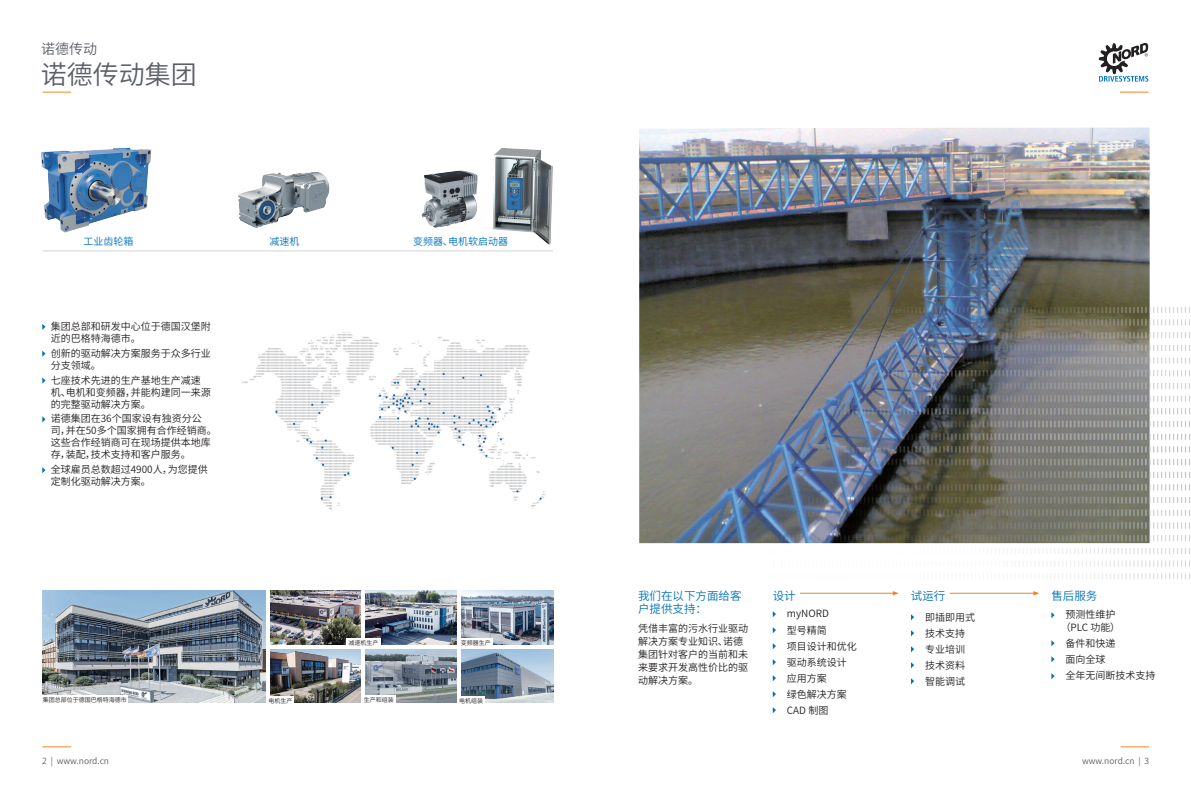
<style>
.page{position:relative;width:1191px;height:792px;background:#fff}
.page>*{position:absolute;margin:0;border:0;box-sizing:border-box;transform-origin:0 0}
.t1{font:26px "Source Han Sans CN";color:#5b5f66}
.t2{font:14px "Source Han Sans CN";color:#5b5f66}
.t3{font:11.5px/13.5px "Source Han Sans CN";color:#0072bc}
.t4{font:10px/12px "Source Han Sans CN";color:#231f20}
.Bildunterschift{font:10px "Source Han Sans CN";color:#0072bc}
.t5{font:8.5px "Source Han Sans CN";color:#5b5f66}
.Bildunterschift-2{font:6px "Source Han Sans CN";color:#231f20}
</style>
<div class="page">
<svg style="left:43px;top:746px;width:28px;height:1px"></svg>
<svg style="left:43px;top:92px;width:28px;height:1px"></svg>
<svg style="left:1120px;top:92px;width:28px;height:1px"></svg>
<svg style="left:1120px;top:746px;width:29px;height:1px"></svg>
<svg style="left:1098px;top:43px;width:50px;height:39px"></svg>
<img style="left:453px;top:148px;width:100px;height:103px">
<img style="left:41px;top:147px;width:111px;height:86px">
<img style="left:421px;top:168px;width:59px;height:63px">
<img style="left:238px;top:172px;width:92px;height:56px">
<img style="left:242px;top:332px;width:304px;height:179px">
<img style="left:43px;top:590px;width:223px;height:113px">
<img style="left:365px;top:590px;width:92px;height:55px">
<img style="left:270px;top:590px;width:91px;height:55px">
<img style="left:270px;top:649px;width:91px;height:54px">
<img style="left:461px;top:590px;width:92px;height:55px">
<img style="left:365px;top:649px;width:92px;height:54px">
<img style="left:461px;top:649px;width:92px;height:54px">
<img style="left:639px;top:128px;width:510px;height:415px">
<img style="left:766px;top:307px;width:424px;height:272px">
<hr style="left:800px;top:593px;width:94px;height:1px;background:#f58220">
<svg style="left:892px;top:591px;width:6px;height:4px"></svg>
<hr style="left:950px;top:593px;width:85px;height:1px;background:#f58220">
<svg style="left:1033px;top:591px;width:6px;height:4px"></svg>
<svg style="left:773px;top:611px;width:3px;height:6px"></svg>
<svg style="left:773px;top:627px;width:3px;height:6px"></svg>
<svg style="left:773px;top:643px;width:3px;height:6px"></svg>
<svg style="left:773px;top:659px;width:3px;height:6px"></svg>
<svg style="left:773px;top:675px;width:3px;height:6px"></svg>
<svg style="left:773px;top:691px;width:3px;height:6px"></svg>
<svg style="left:773px;top:707px;width:3px;height:6px"></svg>
<svg style="left:911px;top:614px;width:3px;height:6px"></svg>
<svg style="left:911px;top:630px;width:3px;height:6px"></svg>
<svg style="left:911px;top:646px;width:3px;height:6px"></svg>
<svg style="left:911px;top:662px;width:3px;height:6px"></svg>
<svg style="left:911px;top:678px;width:3px;height:6px"></svg>
<svg style="left:1051px;top:612px;width:3px;height:6px"></svg>
<svg style="left:1051px;top:640px;width:3px;height:6px"></svg>
<svg style="left:1051px;top:656px;width:3px;height:6px"></svg>
<svg style="left:1051px;top:673px;width:3px;height:6px"></svg>
<hr style="left:43px;top:251px;width:510px;height:1px;background:#d1d2d4">
<svg style="left:42px;top:324px;width:4px;height:6px"></svg>
<svg style="left:42px;top:351px;width:4px;height:6px"></svg>
<svg style="left:42px;top:378px;width:4px;height:6px"></svg>
<svg style="left:42px;top:416px;width:4px;height:6px"></svg>
<svg style="left:42px;top:467px;width:4px;height:6px"></svg>
<div style="left:42px;top:696px;width:86px;height:8px;background:#fff"></div>
<div style="left:268px;top:696px;width:26px;height:9px;background:#fff"></div>
<div style="left:364px;top:696px;width:32px;height:8px;background:#fff"></div>
<div style="left:458px;top:696px;width:26px;height:12px;background:#fff"></div>
<div style="left:459px;top:639px;width:34px;height:8px;background:#fff"></div>
<div style="left:346px;top:639px;width:34px;height:8px;background:#fff"></div>
<p class="t2" style="left:41px;top:41px;width:58px">诺德传动</p>
<h1 class="t1" style="left:43px;top:60px;width:313px">污水处理行业驱动解决方案</h1>
<p class="t1" style="left:41px;top:60px;width:158px">诺德传动集团</p>
<p class="Bildunterschift" style="left:84px;top:235px;width:51px">工业齿轮箱</p>
<p class="Bildunterschift" style="left:269px;top:235px;width:31px">减速机</p>
<p class="Bildunterschift" style="left:413px;top:235px;width:96px">变频器、电机软启动器</p>
<p class="t4" style="left:51px;top:320px;width:161px">集团总部和研发中心位于德国汉堡附近的巴格特海德市。</p>
<p class="t4" style="left:51px;top:347px;width:161px">创新的驱动解决方案服务于众多行业分支领域。</p>
<p class="t4" style="left:51px;top:374px;width:161px">七座技术先进的生产基地生产减速机、电机和变频器，并能构建同一来源的完整驱动解决方案。</p>
<p class="t4" style="left:51px;top:413px;width:168px">诺德集团在36个国家设有独资分公<br>司，并在50多个国家拥有合作经销商。这些合作经销商可在现场提供本地库存，装配，技术支持和客户服务。</p>
<p class="t4" style="left:51px;top:464px;width:158px">全球雇员总数超过4900人，为您提供定制化驱动解决方案。</p>
<p class="Bildunterschift-2" style="left:348px;top:640px;width:31px">减速机生产</p>
<p class="Bildunterschift-2" style="left:461px;top:640px;width:31px">变频器生产</p>
<p class="Bildunterschift-2" style="left:43px;top:697px;width:85px">集团总部位于德国巴格特海德市</p>
<p class="Bildunterschift-2" style="left:268px;top:697px;width:25px">电机生产</p>
<p class="Bildunterschift-2" style="left:364px;top:697px;width:31px">生产和组装</p>
<p class="Bildunterschift-2" style="left:459px;top:697px;width:25px">电机组装</p>
<p class="t3" style="left:638px;top:589px;width:105px">我们在以下方面给客户提供支持：</p>
<p class="t4" style="left:638px;top:622px;width:111px;line-height:13px">凭借丰富的污水行业驱动解决方案专业知识、诺德集团针对客户的当前和未来要求开发高性价比的驱动解决方案。</p>
<p class="t3" style="left:773px;top:589px;width:24px">设计</p>
<p class="t4" style="left:787px;top:608px;width:43px">myNORD</p>
<p class="t4" style="left:787px;top:625px;width:41px">型号精简</p>
<p class="t4" style="left:787px;top:641px;width:71px">项目设计和优化</p>
<p class="t4" style="left:787px;top:657px;width:61px">驱动系统设计</p>
<p class="t4" style="left:787px;top:673px;width:41px">应用方案</p>
<p class="t4" style="left:787px;top:689px;width:61px">绿色解决方案</p>
<p class="t4" style="left:787px;top:705px;width:43px">CAD 制图</p>
<p class="t3" style="left:911px;top:589px;width:36px">试运行</p>
<p class="t4" style="left:925px;top:612px;width:51px">即插即用式</p>
<p class="t4" style="left:925px;top:628px;width:41px">技术支持</p>
<p class="t4" style="left:925px;top:644px;width:41px">专业培训</p>
<p class="t4" style="left:925px;top:660px;width:41px">技术资料</p>
<p class="t4" style="left:925px;top:676px;width:41px">智能调试</p>
<p class="t3" style="left:1051px;top:589px;width:47px">售后服务</p>
<p class="t4" style="left:1061px;top:608px;width:61px;line-height:13px;text-align:center">预测性维护（PLC 功能）</p>
<p class="t4" style="left:1065px;top:638px;width:51px">备件和快递</p>
<p class="t4" style="left:1065px;top:654px;width:41px">面向全球</p>
<p class="t4" style="left:1065px;top:670px;width:92px">全年无间断技术支持</p>
<p class="t5" style="left:42px;top:756px;width:68px">2 | www.nord.cn</p>
<p class="t5" style="left:1082px;top:756px;width:68px">www.nord.cn | 3</p>
</div>
